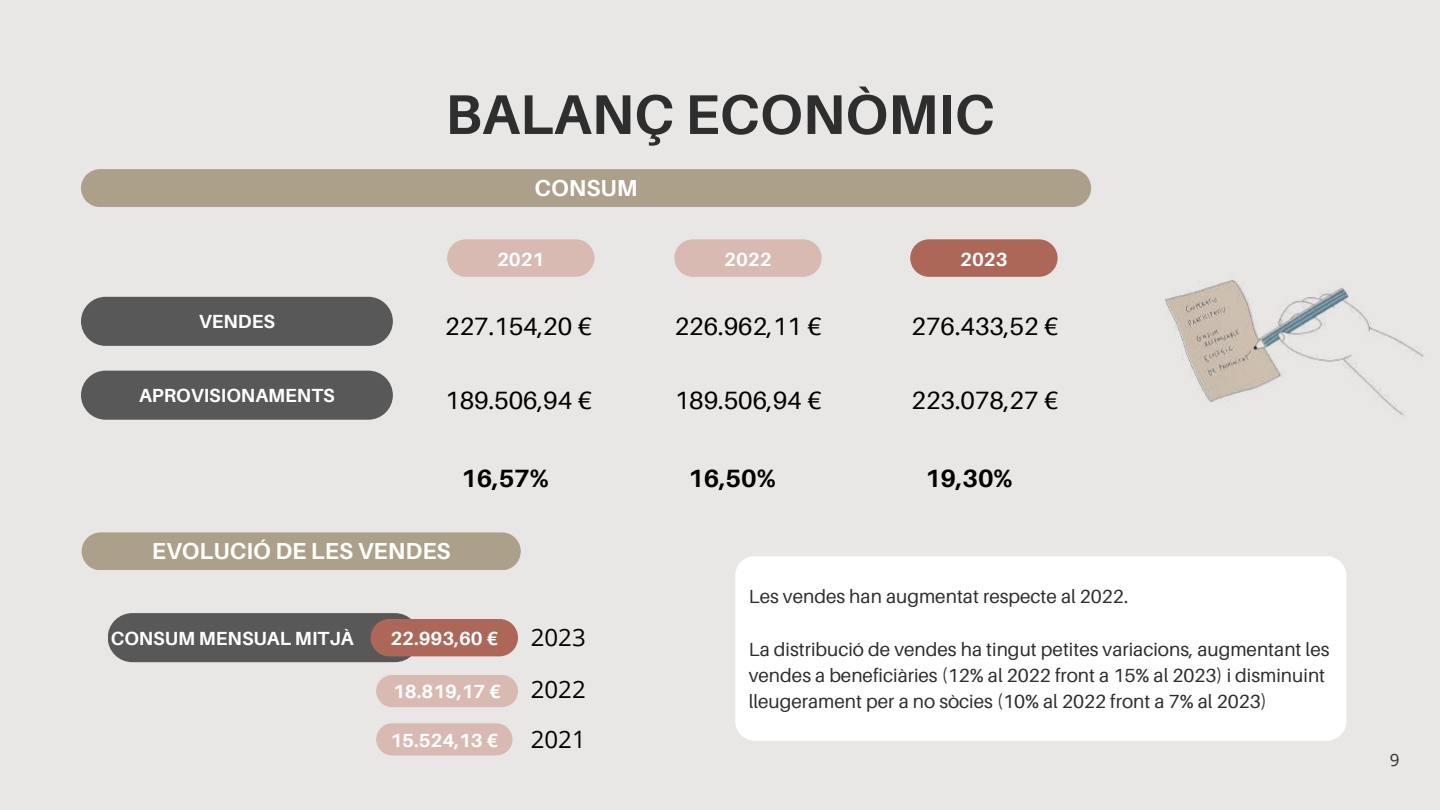
<style>
.page{position:relative;width:1440px;height:810px;background:#e8e7e5}
.page>*{position:absolute;margin:0;border:0;box-sizing:border-box;transform-origin:0 0}
.t1{font:700 56px "Aileron";color:#2e2e2e}
.t2{font:25px "Aileron";color:#000}
.t3{font:700 25px "Aileron";color:#000}
.t4{font:24px "Open Sans";color:#000}
.t5{font:700 23.1px "Aileron";color:#fff}
.t6{font:19px/26.2px "Aileron";color:#2e2e2e}
.t7{font:700 19px "Aileron";color:#fff}
.t8{font:17px "Open Sans";color:#2e2e2e}
</style>
<div class="page">
<img style="left:1165px;top:280px;width:259px;height:136px">
<div style="left:82px;top:532px;width:439px;height:38px;background:#aca08a"></div>
<div style="left:108px;top:613px;width:312px;height:49px;background:#585858;border-radius:25px"></div>
<div style="left:376px;top:675px;width:142px;height:32px;background:#d9bab3;border-radius:16px"></div>
<div style="left:371px;top:619px;width:147px;height:37px;background:#ac6758;border-radius:19px"></div>
<div style="left:376px;top:723px;width:137px;height:32px;background:#d9bab3;border-radius:16px"></div>
<div style="left:81px;top:297px;width:312px;height:49px;background:#585858;border-radius:25px"></div>
<div style="left:81px;top:371px;width:312px;height:49px;background:#585858;border-radius:25px"></div>
<div style="left:447px;top:239px;width:147px;height:38px;background:#d9bab3;border-radius:19px"></div>
<div style="left:674px;top:239px;width:148px;height:38px;background:#d9bab3;border-radius:19px"></div>
<div style="left:910px;top:239px;width:148px;height:38px;background:#ac6758;border-radius:19px"></div>
<div style="left:81px;top:169px;width:1010px;height:38px;background:#aca08a"></div>
<div style="left:735px;top:556px;width:611px;height:185px;background:#fff;border-radius:20px"></div>
<h1 class="t1" style="left:445px;top:80px;width:551px">BALANÇ ECONÒMIC</h1>
<p class="t5" style="left:535px;top:174px;width:104px">CONSUM</p>
<p class="t7" style="left:199px;top:310px;width:78px">VENDES</p>
<p class="t7" style="left:139px;top:384px;width:197px">APROVISIONAMENTS</p>
<p class="t7" style="left:497px;top:247px;width:49px">2021</p>
<p class="t7" style="left:724px;top:247px;width:49px">2022</p>
<p class="t7" style="left:960px;top:247px;width:49px">2023</p>
<h2 class="t2" style="left:445px;top:311px;width:148px">227.154,20 €</h2>
<h2 class="t2" style="left:675px;top:311px;width:148px">226.962,11 €</h2>
<h2 class="t2" style="left:912px;top:311px;width:148px">276.433,52 €</h2>
<h2 class="t2" style="left:445px;top:385px;width:148px">189.506,94 €</h2>
<h2 class="t2" style="left:675px;top:385px;width:148px">189.506,94 €</h2>
<h2 class="t2" style="left:912px;top:385px;width:148px">223.078,27 €</h2>
<h2 class="t3" style="left:461px;top:463px;width:89px">16,57%</h2>
<h2 class="t3" style="left:688px;top:463px;width:89px">16,50%</h2>
<h2 class="t3" style="left:925px;top:463px;width:89px">19,30%</h2>
<p class="t5" style="left:152px;top:537px;width:300px">EVOLUCIÓ DE LES VENDES</p>
<p class="t7" style="left:111px;top:626px;width:244px">CONSUM MENSUAL MITJÀ</p>
<p class="t7" style="left:390px;top:627px;width:109px">22.993,60 €</p>
<p class="t7" style="left:393px;top:680px;width:109px">18.819,17 €</p>
<p class="t4" style="left:531px;top:620px;width:56px">2023</p>
<p class="t4" style="left:531px;top:672px;width:56px">2022</p>
<p class="t6" style="left:749px;top:583px;width:381px">Les vendes han augmentat respecte al 2022.</p>
<p class="t6" style="left:749px;top:636px;width:582px">La distribució de vendes ha tingut petites variacions, augmentant les vendes a beneficiàries (12% al 2022 front a 15% al 2023) i disminuint lleugerament per a no sòcies (10% al 2022 front a 7% al 2023)</p>
<p class="t7" style="left:390px;top:728px;width:109px">15.524,13 €</p>
<p class="t4" style="left:531px;top:722px;width:56px">2021</p>
<p class="t8" style="left:1390px;top:748px;width:11px">9</p>
</div>
